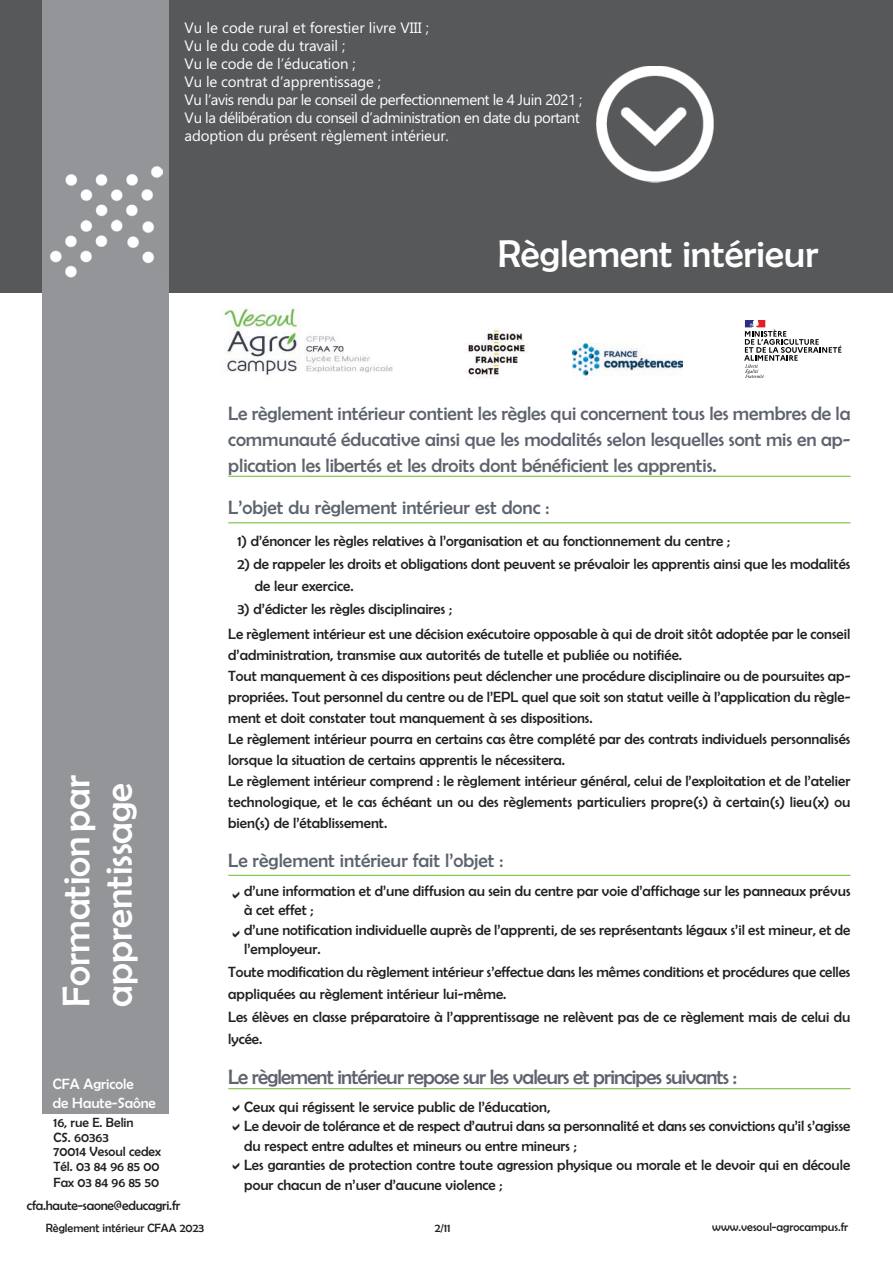
<style>
.page{position:relative;width:893px;height:1263px;background:#fff}
.page>*{position:absolute;margin:0;border:0;box-sizing:border-box;transform-origin:0 0}
.t1{font:39px/42.3px "Berlin Sans FB";color:#fff}
.t2{font:21px "Berlin Sans FB";letter-spacing:-.04em;color:#5e636d}
.t3{font:19.5px/25.7px "Berlin Sans FB";color:#5e636d;text-align:justify}
.t4{font:15px/21px "Berlin Sans FB";color:#231f20}
.t5{font:15px/18px "Gadugi";letter-spacing:-.01em;color:#fff}
.t6{font:15px/19.8px "Berlin Sans FB";color:#fff}
.t7{font:13.5px/14.7px "Berlin Sans FB";color:#231f20}
.t8{font:12px "Berlin Sans FB";color:#231f20}
</style>
<div class="page">
<svg style="left:744px;top:320px;width:97px;height:58px"></svg>
<hr style="left:228px;top:476px;width:622px;height:1px;background:#7bc142">
<hr style="left:228px;top:522px;width:622px;height:1px;background:#7bc142">
<hr style="left:228px;top:875px;width:622px;height:1px;background:#7bc142">
<hr style="left:228px;top:1088px;width:622px;height:1px;background:#7bc142">
<div style="left:0;top:0;width:893px;height:292px;background:#57585a"></div>
<div style="left:43px;top:0;width:126px;height:1113px;background:#939598"></div>
<img style="left:597px;top:66px;width:116px;height:117px">
<img style="left:50px;top:167px;width:112px;height:110px">
<img style="left:572px;top:344px;width:110px;height:31px">
<img style="left:468px;top:330px;width:59px;height:48px">
<img style="left:224px;top:308px;width:169px;height:67px">
<p class="t5" style="left:185px;top:20px;width:399px">Vu le code rural et forestier livre VIII ;<br>Vu le du code du travail ;<br>Vu le code de l’éducation ;<br>Vu le contrat d’apprentissage ;<br>Vu l’avis rendu par le conseil de perfectionnement le 4 Juin 2021 ; Vu la délibération du conseil d’administration en date du portant adoption du présent règlement intérieur.</p>
<h1 class="t1" style="left:498px;top:235px;width:322px">Règlement intérieur</h1>
<h1 class="t1" style="left:57px;top:1007px;width:233px;rotate:-90deg">Formationpar apprentissage</h1>
<p class="t6" style="left:53px;top:1074px;width:104px">CFA Agricole<br>de Haute-Saône</p>
<p class="t7" style="left:54px;top:1116px;width:109px">16, rue E. Belin<br>CS. 60363<br>70014 Vesoul cedex<br>Tél. 03 84 96 85 00</p>
<p class="t7" style="left:27px;top:1172px;width:155px;line-height:22.2px;text-align:center">Fax 03 84 96 85 50 cfa.haute-saone@educagri.fr</p>
<h3 class="t3" style="left:228px;top:402px;width:624px">Le règlement intérieur contient les règles qui concernent tous les membres de la communauté éducative ainsi que les modalités selon lesquelles sont mis en ap&shy;plication les libertés et les droits dont bénéficient les apprentis.</h3>
<h3 class="t3" style="left:228px;top:496px;width:323px">L’objet du règlement intérieur est donc :</h3>
<p class="t4" style="left:238px;top:531px;width:494px">1) d’énoncer les règles relatives à l’organisation et au fonctionnement du centre ;</p>
<p class="t4" style="left:255px;top:553px;width:597px;line-height:22.5px;text-indent:-17px">2) de rappeler les droits et obligations dont peuvent se prévaloir les apprentis ainsi que les modalités de leur exercice.</p>
<p class="t4" style="left:228px;top:597px;width:624px;line-height:25.5px;text-indent:9px">3) d’édicter les règles disciplinaires ;<br>Le règlement intérieur est une décision exécutoire opposable à qui de droit sitôt adoptée par le conseil</p>
<p class="t4" style="left:228px;top:645px;width:624px">d’administration, transmise aux autorités de tutelle et publiée ou notifiée.<br>Tout manquement à ces dispositions peut déclencher une procédure disciplinaire ou de poursuites ap&shy;propriées. Tout personnel du centre ou de l’EPL quel que soit son statut veille à l’application du règle&shy;ment et doit constater tout manquement à ses dispositions.<br>Le règlement intérieur pourra en certains cas être complété par des contrats individuels personnalisés lorsque la situation de certains apprentis le nécessitera.<br>Le règlement intérieur comprend : le règlement intérieur général, celui de l’exploitation et de l’atelier technologique, et le cas échéant un ou des règlements particuliers propre(s) à certain(s) lieu(x) ou bien(s) de l’établissement.</p>
<h3 class="t3" style="left:228px;top:848px;width:277px">Le règlement intérieur fait l’objet :</h3>
<p class="t4" style="left:244px;top:882px;width:608px;line-height:19.5px">d’une information et d’une diffusion au sein du centre par voie d’affichage sur les panneaux prévus à cet effet ;<br>d’une notification individuelle auprès de l’apprenti, de ses représentants légaux s’il est mineur, et de l’employeur.</p>
<p class="t4" style="left:228px;top:961px;width:624px;line-height:22.5px">Toute modification du règlement intérieur s’effectue dans les mêmes conditions et procédures que celles appliquées au règlement intérieur lui-même.<br>Les élèves en classe préparatoire à l’apprentissage ne relèvent pas de ce règlement mais de celui du lycée.</p>
<h2 class="t2" style="left:228px;top:1069px;width:510px">Le règlement intérieur repose sur les valeurs et principes suivants :</h2>
<p class="t4" style="left:244px;top:1098px;width:608px;line-height:19.5px">Ceux qui régissent le service public de l’éducation,<br>Le devoir de tolérance et de respect d’autrui dans sa personnalité et dans ses convictions qu’il s’agisse du respect entre adultes et mineurs ou entre mineurs ;<br>Les garanties de protection contre toute agression physique ou morale et le devoir qui en découle pour chacun de n’user d’aucune violence ;</p>
<p class="t8" style="left:46px;top:1222px;width:160px">Règlement intérieur CFAA 2023</p>
<p class="t8" style="left:435px;top:1222px;width:17px">2/11</p>
<p class="t8" style="left:712px;top:1223px;width:137px">www.vesoul-agrocampus.fr</p>
</div>
